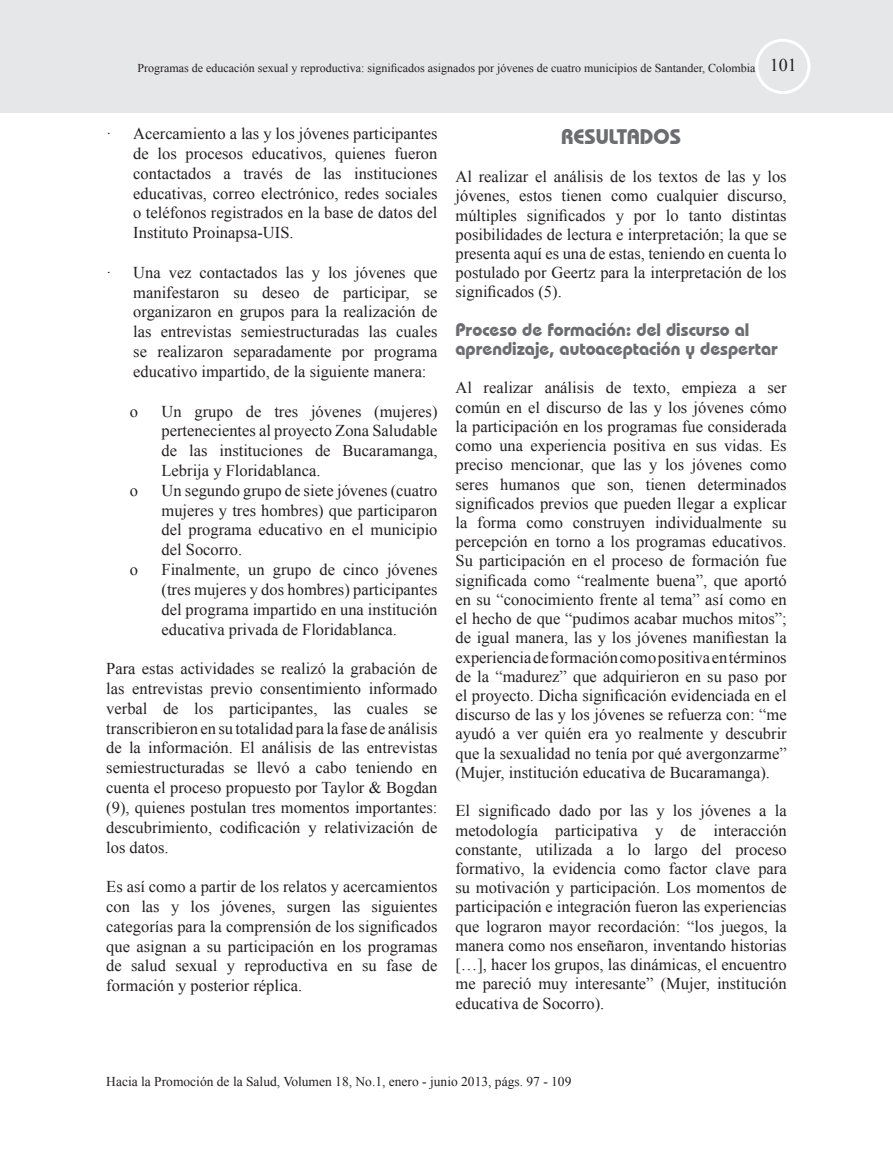
<style>
.page{position:relative;width:893px;height:1149px;background:#fff}
.page>*{position:absolute;margin:0;border:0;box-sizing:border-box;transform-origin:0 0}
.t1{font:700 21px "Bauhaus IT Cby BT";color:#6c6d70}
.t2{font:700 18px/19.2px "Bauhaus IT Cby BT";color:#6c6d70}
.t3{font:16.5px/19.2px "Times New Roman";color:#231f20;text-align:justify}
.t4{font:13.5px "Times New Roman";color:#231f20}
.t5{font:12px "Times New Roman";color:#231f20}
.s1{font-size:18px}
</style>
<div class="page">
<div style="left:0;top:0;width:893px;height:113px;background:#e6e7e9"></div>
<div style="left:755px;top:39px;width:55px;height:55px;border:3px solid #fff;border-radius:50%"></div>
<p class="t5" style="left:137px;top:60px;width:661px">Programas de educación sexual y reproductiva: significados asignados por jóvenes de cuatro municipios de Santander, Colombia <span class="s1">101</span></p>
<p class="t3" style="left:133px;top:123px;width:306px;line-height:19.8px;text-indent:-27px">· Acercamiento a las y los jóvenes participantes de los procesos educativos, quienes fueron contactados a través de las instituciones educativas, correo electrónico, redes sociales o teléfonos registrados en la base de datos del Instituto Proinapsa-UIS.</p>
<p class="t3" style="left:133px;top:262px;width:306px;line-height:19.8px;text-indent:-27px">· Una vez contactados las y los jóvenes que manifestaron su deseo de participar, se organizaron en grupos para la realización de las entrevistas semiestructuradas las cuales se realizaron separadamente por programa educativo impartido, de la siguiente manera:</p>
<p class="t3" style="left:130px;top:401px;width:10px">o</p>
<p class="t3" style="left:162px;top:401px;width:277px;line-height:19.8px">Un grupo de tres jóvenes (mujeres) pertenecientes al proyecto Zona Saludable de las instituciones de Bucaramanga, Lebrija y Floridablanca.</p>
<p class="t3" style="left:130px;top:480px;width:10px">o</p>
<p class="t3" style="left:162px;top:480px;width:277px;line-height:19.8px">Un segundo grupo de siete jóvenes (cuatro mujeres y tres hombres) que participaron del programa educativo en el municipio del Socorro.</p>
<p class="t3" style="left:130px;top:559px;width:10px">o</p>
<p class="t3" style="left:162px;top:559px;width:277px;line-height:19.8px">Finalmente, un grupo de cinco jóvenes (tres mujeres y dos hombres) participantes del programa impartido en una institución educativa privada de Floridablanca.</p>
<p class="t3" style="left:106px;top:658px;width:333px;line-height:19.8px">Para estas actividades se realizó la grabación de las entrevistas previo consentimiento informado verbal de los participantes, las cuales se transcribieron en su totalidad para la fase de análisis de la información. El análisis de las entrevistas semiestructuradas se llevó a cabo teniendo en cuenta el proceso propuesto por Taylor &amp; Bogdan (9), quienes postulan tres momentos importantes: descubrimiento, codificación y relativización de los datos.</p>
<p class="t3" style="left:106px;top:876px;width:333px;line-height:19.8px">Es así como a partir de los relatos y acercamientos con las y los jóvenes, surgen las siguientes categorías para la comprensión de los significados que asignan a su participación en los programas de salud sexual y reproductiva en su fase de formación y posterior réplica.</p>
<p class="t1" style="left:561px;top:123px;width:121px">RESULTADOS</p>
<p class="t3" style="left:455px;top:167px;width:333px">Al realizar el análisis de los textos de las y los jóvenes, estos tienen como cualquier discurso, múltiples significados y por lo tanto distintas posibilidades de lectura e interpretación; la que se presenta aquí es una de estas, teniendo en cuenta lo postulado por Geertz para la interpretación de los significados (5).</p>
<p class="t2" style="left:455px;top:319px;width:324px">Proceso de formación: del discurso al aprendizaje, autoaceptación y despertar</p>
<p class="t3" style="left:455px;top:378px;width:333px">Al realizar análisis de texto, empieza a ser común en el discurso de las y los jóvenes cómo la participación en los programas fue considerada como una experiencia positiva en sus vidas. Es preciso mencionar, que las y los jóvenes como seres humanos que son, tienen determinados significados previos que pueden llegar a explicar la forma como construyen individualmente su percepción en torno a los programas educativos.<br>Su participación en el proceso de formación fue significada como “realmente buena”, que aportó en su “conocimiento frente al tema” así como en el hecho de que “pudimos acabar muchos mitos”; de igual manera, las y los jóvenes manifiestan la experiencia de formación como positiva en términos de la “madurez” que adquirieron en su paso por el proyecto. Dicha significación evidenciada en el discurso de las y los jóvenes se refuerza con: “me ayudó a ver quién era yo realmente y descubrir que la sexualidad no tenía por qué avergonzarme” (Mujer, institución educativa de Bucaramanga).</p>
<p class="t3" style="left:455px;top:800px;width:333px">El significado dado por las y los jóvenes a la metodología participativa y de interacción constante, utilizada a lo largo del proceso formativo, la evidencia como factor clave para su motivación y participación. Los momentos de participación e integración fueron las experiencias que lograron mayor recordación: “los juegos, la manera como nos enseñaron, inventando historias […], hacer los grupos, las dinámicas, el encuentro me pareció muy interesante” (Mujer, institución educativa de Socorro).</p>
<p class="t4" style="left:106px;top:1072px;width:467px">Hacia la Promoción de la Salud, Volumen 18, No.1, enero - junio 2013, págs. 97 - 109</p>
</div>
